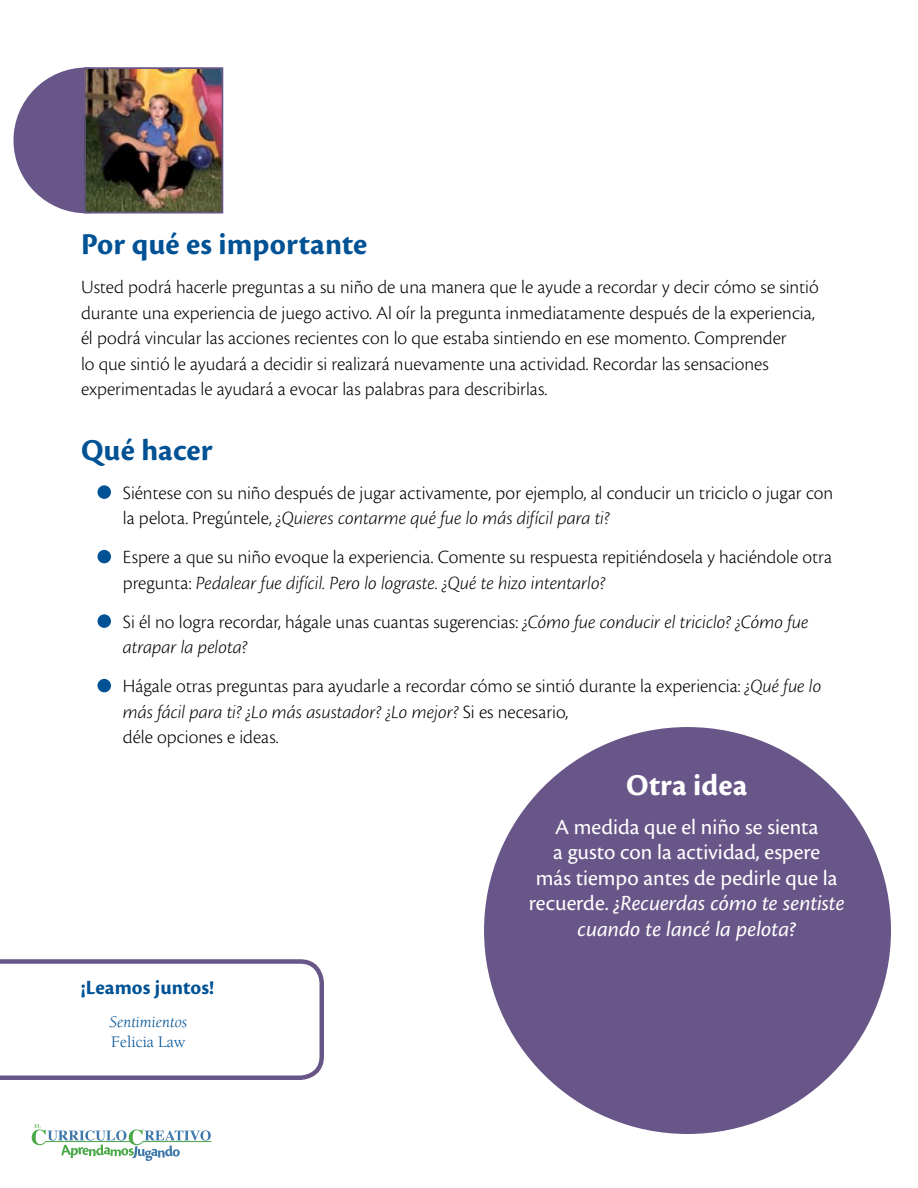
<style>
.page{position:relative;width:918px;height:1188px;background:#fff}
.page>*{position:absolute;margin:0;border:0;box-sizing:border-box;transform-origin:0 0}
.t1{font:700 31.5px "Cronos Pro";letter-spacing:.005em;color:#005295}
.t2{font:700 31.5px "Cronos Pro";letter-spacing:.005em;color:#fff}
.t3{font:22.5px/25.5px "Cronos Pro";color:#fff;text-align:center}
.t4{font:700 21px "Cronos Pro";color:#005295}
.t5{font:300 19.5px/25.5px "Cronos Pro";color:#000}
.t6{font:italic 300 19.5px/25.5px "Cronos Pro";letter-spacing:-.005em;color:#000}
.t7{font:italic 16.5px/19.8px "Berkeley Std";color:#005295}
.s1{font-style:italic}
.s2{font-style:normal}
</style>
<div class="page">
<div style="left:14px;top:68px;width:145px;height:145px;background:#685689;border-radius:50%"></div>
<svg style="left:32px;top:1124px;width:179px;height:37px"></svg>
<svg style="left:0;top:959px;width:324px;height:121px"></svg>
<div style="left:484px;top:727px;width:407px;height:407px;background:#685689;border-radius:50%"></div>
<div style="left:98px;top:485px;width:13px;height:14px;background:#005295;border-radius:50%"></div>
<div style="left:98px;top:550px;width:13px;height:13px;background:#005295;border-radius:50%"></div>
<div style="left:98px;top:614px;width:13px;height:14px;background:#005295;border-radius:50%"></div>
<div style="left:98px;top:679px;width:13px;height:13px;background:#005295;border-radius:50%"></div>
<img style="left:83px;top:67px;width:141px;height:147px">
<p class="t1" style="left:81px;top:226px;width:288px">Por qué es importante</p>
<p class="t5" style="left:81px;top:274px;width:739px">Usted podrá hacerle preguntas a su niño de una manera que le ayude a recordar y decir cómo se sintió durante una experiencia de juego activo. Al oír la pregunta inmediatamente después de la experiencia, él podrá vincular las acciones recientes con lo que estaba sintiendo en ese momento. Comprender<br>lo que sintió le ayudará a decidir si realizará nuevamente una actividad. Recordar las sensaciones experimentadas le ayudará a evocar las palabras para describirlas.</p>
<p class="t1" style="left:81px;top:432px;width:133px">Qué hacer</p>
<p class="t5" style="left:123px;top:480px;width:712px">Siéntese con su niño después de jugar activamente, por ejemplo, al conducir un triciclo o jugar con la pelota. Pregúntele, <span class="s1">¿Quieres contarme qué fue lo más difícil para ti?</span></p>
<p class="t5" style="left:123px;top:544px;width:711px">Espere a que su niño evoque la experiencia. Comente su respuesta repitiéndosela y haciéndole otra pregunta: <span class="s1">Pedalear fue difícil. Pero lo lograste. ¿Qué te hizo intentarlo?</span></p>
<p class="t6" style="left:123px;top:609px;width:687px"><span class="s2">Si él no logra recordar, hágale unas cuantas sugerencias:</span> ¿Cómo fue conducir el triciclo? ¿Cómo fue atrapar la pelota?</p>
<p class="t5" style="left:123px;top:673px;width:700px">Hágale otras preguntas para ayudarle a recordar cómo se sintió durante la experiencia: <span class="s1">¿Qué fue lo más fácil para ti? ¿Lo más asustador? ¿Lo mejor?</span> Si es necesario,<br>déle opciones e ideas.</p>
<p class="t4" style="left:81px;top:975px;width:135px">¡Leamos juntos!</p>
<p class="t7" style="left:109px;top:1012px;width:79px">Sentimientos<br><span class="s2">Felicia Law</span></p>
<p class="t2" style="left:626px;top:767px;width:123px">Otra idea</p>
<p class="t3" style="left:529px;top:814px;width:317px">A medida que el niño se sienta<br>a gusto con la actividad, espere<br>más tiempo antes de pedirle que la recuerde. <span class="s1">¿Recuerdas cómo te sentiste cuando te lancé la pelota?</span></p>
</div>
